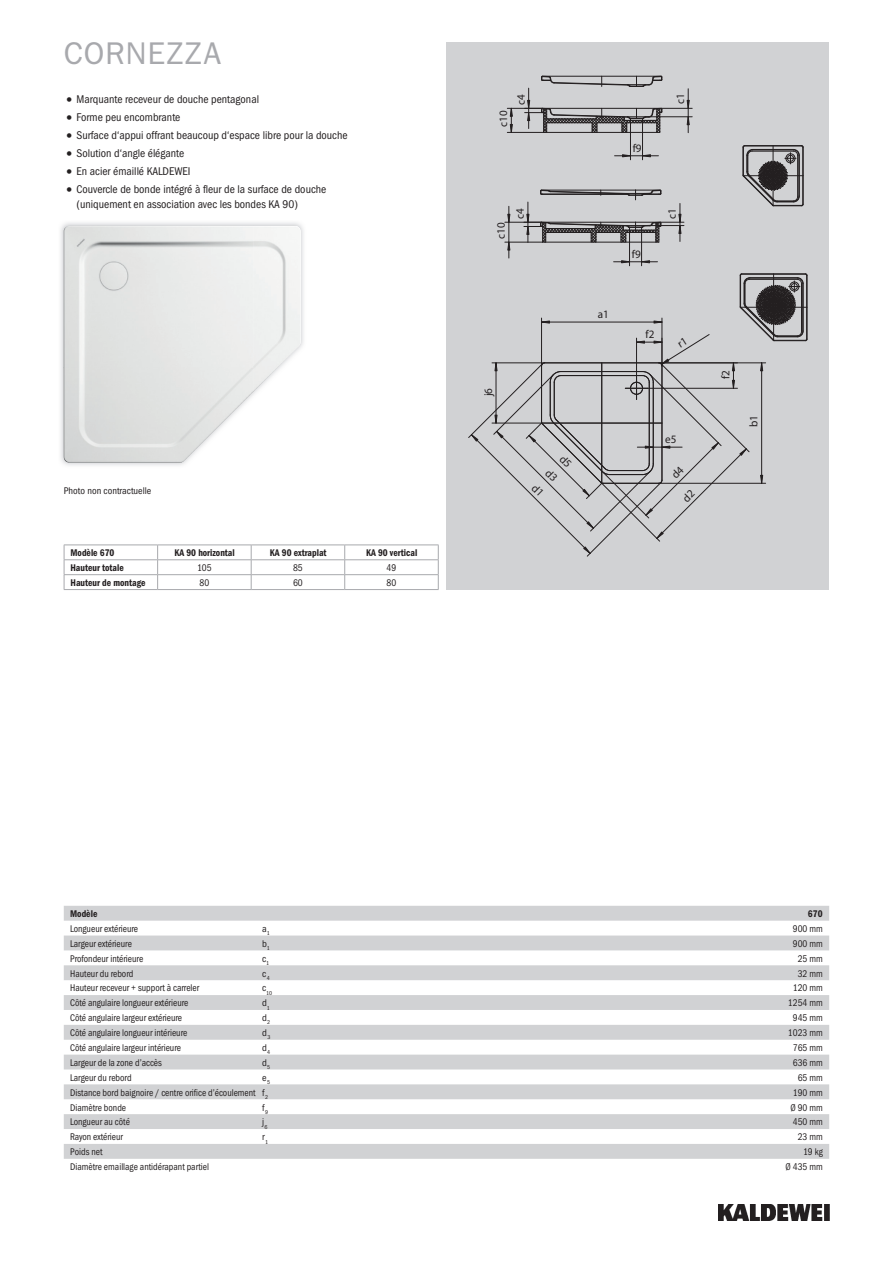
<style>
.page{position:relative;width:893px;height:1263px;background:#fff}
.page>*{position:absolute;margin:0;border:0;box-sizing:border-box;transform-origin:0 0}
.t1{font:31.5px "Franklin Gothic ITC";letter-spacing:.03em;color:#a8a9ad}
.t2{font:11.4px "Myriad Pro";color:#231f20}
.t3{font:11.25px/15.8px "Franklin Gothic Cond ITC";color:#231f20}
.t4{font:9.75px "Franklin Gothic Cond ITC";color:#231f20;scale:.95 1}
.t5{font:600 9.75px "Franklin Gothic Cond ITC";color:#231f20;scale:.95 1}
.t6{font:9.75px "Franklin Gothic Cond ITC";color:#231f20}
.t7{font:5.7px "Franklin Gothic Cond ITC";color:#231f20}
.s1{font-size:15.75px}
</style>
<div class="page">
<img style="left:719px;top:1204px;width:110px;height:16px">
<div style="left:446px;top:43px;width:383px;height:547px;background:#d1d2d4"></div>
<svg style="left:742px;top:145px;width:62px;height:62px"></svg>
<svg style="left:507px;top:76px;width:185px;height:84px"></svg>
<svg style="left:505px;top:190px;width:179px;height:76px"></svg>
<img style="left:60px;top:222px;width:244px;height:244px">
<img style="left:64px;top:226px;width:190px;height:237px">
<img style="left:253px;top:226px;width:48px;height:166px">
<svg style="left:64px;top:906px;width:765px;height:253px;fill:#d4d5d7"></svg>
<hr style="left:64px;top:545px;width:94px;height:1px;background:#a8a9ad">
<hr style="left:158px;top:545px;width:93px;height:1px;background:#a8a9ad">
<hr style="left:251px;top:545px;width:94px;height:1px;background:#a8a9ad">
<hr style="left:345px;top:545px;width:94px;height:1px;background:#a8a9ad">
<hr style="left:64px;top:559px;width:94px;height:1px;background:#a8a9ad">
<hr style="left:158px;top:559px;width:93px;height:1px;background:#a8a9ad">
<hr style="left:251px;top:559px;width:94px;height:1px;background:#a8a9ad">
<hr style="left:345px;top:559px;width:94px;height:1px;background:#a8a9ad">
<hr style="left:64px;top:574px;width:94px;height:1px;background:#a8a9ad">
<svg style="left:64px;top:545px;width:1px;height:44px"></svg>
<hr style="left:64px;top:589px;width:94px;height:1px;background:#a8a9ad">
<hr style="left:158px;top:574px;width:93px;height:1px;background:#a8a9ad">
<svg style="left:157px;top:545px;width:1px;height:44px"></svg>
<hr style="left:158px;top:589px;width:93px;height:1px;background:#a8a9ad">
<hr style="left:251px;top:574px;width:94px;height:1px;background:#a8a9ad">
<svg style="left:251px;top:545px;width:1px;height:44px"></svg>
<hr style="left:251px;top:589px;width:94px;height:1px;background:#a8a9ad">
<hr style="left:345px;top:574px;width:94px;height:1px;background:#a8a9ad">
<svg style="left:344px;top:545px;width:1px;height:44px"></svg>
<svg style="left:438px;top:545px;width:1px;height:44px"></svg>
<hr style="left:345px;top:589px;width:94px;height:1px;background:#a8a9ad">
<svg style="left:468px;top:273px;width:340px;height:284px"></svg>
<h1 class="t1" style="left:64px;top:34px;width:159px">CORNEZZA</h1>
<p class="t3" style="left:64px;top:92px;width:197px"><span class="s1">•</span> Marquante receveur de douche pentagonal</p>
<p class="t3" style="left:64px;top:110px;width:118px"><span class="s1">•</span> Forme peu encombrante</p>
<p class="t3" style="left:64px;top:127px;width:285px"><span class="s1">•</span> Surface d‘appui offrant beaucoup d‘espace libre pour la douche</p>
<p class="t3" style="left:64px;top:145px;width:122px"><span class="s1">•</span> Solution d‘angle élégante</p>
<p class="t3" style="left:64px;top:163px;width:128px"><span class="s1">•</span> En acier émaillé KALDEWEI</p>
<p class="t3" style="left:77px;top:181px;width:251px;text-indent:-13px"><span class="s1">•</span> Couvercle de bonde intégré à fleur de la surface de douche (uniquement en association avec les bondes KA 90)</p>
<p class="t6" style="left:64px;top:485px;width:89px">Photo non contractuelle</p>
<p class="t5" style="left:70px;top:547px;width:48px">Modèle 670</p>
<p class="t5" style="left:174px;top:547px;width:65px">KA 90 horizontal</p>
<p class="t5" style="left:270px;top:547px;width:61px">KA 90 extraplat</p>
<p class="t5" style="left:366px;top:547px;width:56px">KA 90 vertical</p>
<p class="t5" style="left:70px;top:562px;width:58px">Hauteur totale</p>
<p class="t4" style="left:197px;top:562px;width:17px">105</p>
<p class="t4" style="left:293px;top:562px;width:12px">85</p>
<p class="t4" style="left:387px;top:562px;width:12px">49</p>
<p class="t5" style="left:70px;top:577px;width:80px">Hauteur de montage</p>
<p class="t4" style="left:200px;top:577px;width:12px">80</p>
<p class="t4" style="left:293px;top:577px;width:12px">60</p>
<p class="t4" style="left:387px;top:577px;width:12px">80</p>
<p class="t2" style="left:496px;top:127px;width:18px;rotate:-90deg">c10</p>
<p class="t2" style="left:514px;top:105px;width:12px;rotate:-90deg">c4</p>
<p class="t2" style="left:494px;top:239px;width:18px;rotate:-90deg">c10</p>
<p class="t2" style="left:513px;top:219px;width:12px;rotate:-90deg">c4</p>
<p class="t2" style="left:481px;top:396px;width:10px;rotate:-90deg">j6</p>
<p class="t2" style="left:598px;top:307px;width:13px">a1</p>
<p class="t2" style="left:633px;top:141px;width:10px">f9</p>
<p class="t2" style="left:632px;top:247px;width:10px">f9</p>
<p class="t2" style="left:673px;top:104px;width:12px;rotate:-90deg">c1</p>
<p class="t2" style="left:665px;top:219px;width:12px;rotate:-90deg">c1</p>
<p class="t2" style="left:645px;top:327px;width:10px">f2</p>
<p class="t2" style="left:665px;top:432px;width:13px">e5</p>
<p class="t2" style="left:719px;top:379px;width:10px;rotate:-90deg">f2</p>
<p class="t2" style="left:747px;top:427px;width:14px;rotate:-90deg">b1</p>
<p class="t5" style="left:70px;top:908px;width:30px">Modèle</p>
<p class="t5" style="left:808px;top:908px;width:17px">670</p>
<p class="t4" style="left:70px;top:923px;width:73px">Longueur extérieure</p>
<p class="t6" style="left:262px;top:923px;width:9px">a<sub>1</sub></p>
<p class="t4" style="left:793px;top:923px;width:33px">900 mm</p>
<p class="t4" style="left:70px;top:938px;width:67px">Largeur extérieure</p>
<p class="t6" style="left:262px;top:938px;width:9px">b<sub>1</sub></p>
<p class="t4" style="left:793px;top:938px;width:33px">900 mm</p>
<p class="t4" style="left:70px;top:953px;width:79px">Profondeur intérieure</p>
<p class="t6" style="left:262px;top:953px;width:8px">c<sub>1</sub></p>
<p class="t4" style="left:798px;top:953px;width:28px">25 mm</p>
<p class="t4" style="left:70px;top:967px;width:68px">Hauteur du rebord</p>
<p class="t6" style="left:262px;top:967px;width:9px">c<sub>4</sub></p>
<p class="t4" style="left:798px;top:967px;width:28px">32 mm</p>
<p class="t4" style="left:70px;top:982px;width:137px">Hauteur receveur + support à carreler</p>
<p class="t7" style="left:262px;top:989px;width:11px"><sup>c</sup>10</p>
<p class="t4" style="left:793px;top:982px;width:33px">120 mm</p>
<p class="t4" style="left:70px;top:997px;width:126px">Côté angulaire longueur extérieure</p>
<p class="t6" style="left:262px;top:997px;width:9px">d<sub>1</sub></p>
<p class="t4" style="left:788px;top:997px;width:38px">1254 mm</p>
<p class="t4" style="left:70px;top:1012px;width:119px">Côté angulaire largeur extérieure</p>
<p class="t6" style="left:262px;top:1012px;width:9px">d<sub>2</sub></p>
<p class="t4" style="left:793px;top:1012px;width:33px">945 mm</p>
<p class="t4" style="left:70px;top:1027px;width:125px">Côté angulaire longueur intérieure</p>
<p class="t6" style="left:262px;top:1027px;width:10px">d<sub>3</sub></p>
<p class="t4" style="left:788px;top:1027px;width:38px">1023 mm</p>
<p class="t4" style="left:70px;top:1042px;width:118px">Côté angulaire largeur intérieure</p>
<p class="t6" style="left:262px;top:1042px;width:9px">d<sub>4</sub></p>
<p class="t4" style="left:793px;top:1042px;width:33px">765 mm</p>
<p class="t4" style="left:70px;top:1057px;width:98px">Largeur de la zone d’accès</p>
<p class="t6" style="left:262px;top:1057px;width:9px">d<sub>5</sub></p>
<p class="t4" style="left:793px;top:1057px;width:33px">636 mm</p>
<p class="t4" style="left:70px;top:1072px;width:66px">Largeur du rebord</p>
<p class="t6" style="left:262px;top:1072px;width:9px">e<sub>5</sub></p>
<p class="t4" style="left:798px;top:1072px;width:28px">65 mm</p>
<p class="t4" style="left:70px;top:1087px;width:210px">Distance bord baignoire / centre orifice d’écoulement f<sub>2</sub></p>
<p class="t4" style="left:793px;top:1087px;width:33px">190 mm</p>
<p class="t4" style="left:70px;top:1101px;width:61px">Diamètre bonde</p>
<p class="t6" style="left:262px;top:1101px;width:7px">f<sub>9</sub></p>
<p class="t4" style="left:790px;top:1101px;width:36px">Ø 90 mm</p>
<p class="t4" style="left:70px;top:1116px;width:64px">Longueur au côté</p>
<p class="t6" style="left:262px;top:1116px;width:7px">j<sub>6</sub></p>
<p class="t4" style="left:793px;top:1116px;width:33px">450 mm</p>
<p class="t4" style="left:70px;top:1131px;width:57px">Rayon extérieur</p>
<p class="t6" style="left:262px;top:1131px;width:7px">r<sub>1</sub></p>
<p class="t4" style="left:798px;top:1131px;width:28px">23 mm</p>
<p class="t4" style="left:70px;top:1146px;width:36px">Poids net</p>
<p class="t4" style="left:803px;top:1146px;width:22px">19 kg</p>
<p class="t4" style="left:70px;top:1161px;width:148px">Diamètre emaillage antidérapant partiel</p>
<p class="t4" style="left:785px;top:1161px;width:41px">Ø 435 mm</p>
</div>
